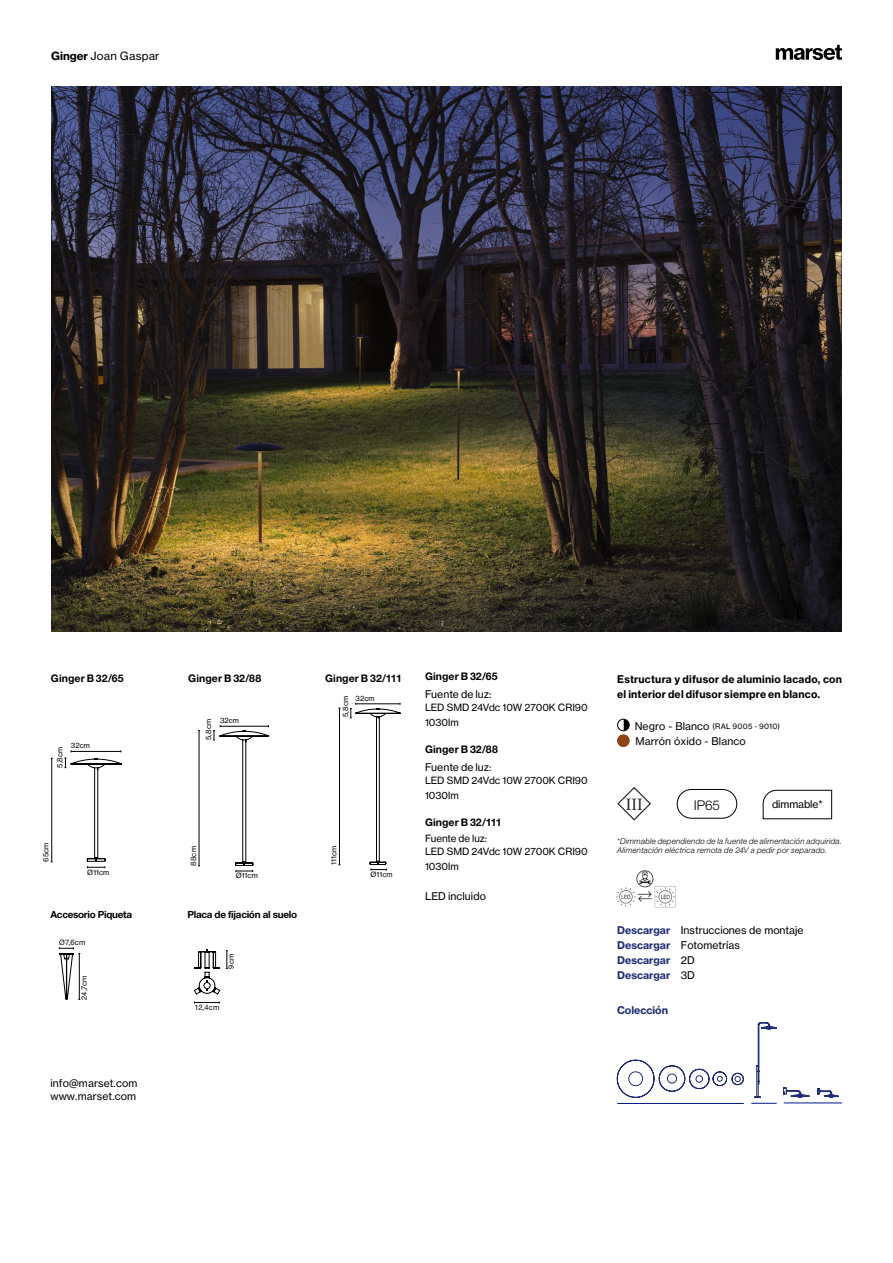
<style>
.page{position:relative;width:893px;height:1263px;background:#fff}
.page>*{position:absolute;margin:0;border:0;box-sizing:border-box;transform-origin:0 0}
.t1{font:16.5px "Book Antiqua";color:#2a2522}
.t2{font:300 13.5px "Helvetica Neue LT Std";color:#000}
.t3{font:11.25px "N Haas Grotesk TX Pro 55 Rg";letter-spacing:.02em;color:#000}
.t4{font:10.5px/13.5px "N Haas Grotesk TX Pro 55 Rg";letter-spacing:.005em;color:#000}
.t5{font:700 10.5px "Helvetica Neue LT Std";letter-spacing:.005em;color:#000}
.t6{font:10.5px/15px "N Haas Grotesk TX Pro 75 Bd";letter-spacing:.02em;color:#000}
.t7{font:10.5px/15px "N Haas Grotesk TX Pro 75 Bd";color:#202d76}
.t8{font:9.9px/15px "N Haas Grotesk TX Pro 55 Rg";letter-spacing:-.005em;color:#000}
.t9{font:700 9.9px "Helvetica Neue LT Std";letter-spacing:-.03em;color:#000}
.t10{font:italic 300 8.1px/9px "Helvetica Neue LT Std";letter-spacing:.02em;color:#000}
.t11{font:7.5px "N Haas Grotesk TX Pro 55 Rg";letter-spacing:.03em;color:#000}
.t12{font:7.5px "Helvetica Neue LT Std";letter-spacing:.015em;color:#000}
.t13{font:7.2px "N Haas Grotesk TX Pro 55 Rg";letter-spacing:.015em;color:#000}
.s1{font-family:"N Haas Grotesk TX Pro 75 Bd"}
.s2{font-size:10.5px}
.s3{font-family:"N Haas Grotesk TX Pro 75 Bd";color:#202d76}
.s4{font-family:"N Haas Grotesk TX Pro 55 Rg";color:#000}
</style>
<div class="page">
<img style="left:51px;top:86px;width:791px;height:545px">
<svg style="left:776px;top:45px;width:66px;height:15px"></svg>
<div style="left:618px;top:735px;width:11px;height:11px;background:#904315;border-radius:50%"></div>
<div style="left:617px;top:735px;width:12px;height:12px;border:1px solid #904315;border-radius:50%"></div>
<div style="left:677px;top:789px;width:60px;height:30px;border:1px solid #000;border-radius:14px"></div>
<svg style="left:617px;top:787px;width:34px;height:34px"></svg>
<svg style="left:763px;top:790px;width:69px;height:29px"></svg>
<div style="left:618px;top:719px;width:11px;height:12px;background:#000;border-radius:50%"></div>
<svg style="left:618px;top:719px;width:6px;height:27px"></svg>
<div style="left:617px;top:719px;width:12px;height:12px;border:1px solid #000;border-radius:50%"></div>
<svg style="left:59px;top:947px;width:21px;height:53px"></svg>
<svg style="left:194px;top:1001px;width:26px;height:2px"></svg>
<svg style="left:226px;top:950px;width:2px;height:19px"></svg>
<svg style="left:194px;top:949px;width:26px;height:46px"></svg>
<img style="left:616px;top:870px;width:60px;height:38px">
<hr style="left:618px;top:1103px;width:125px;height:1px;background:#001789">
<svg style="left:617px;top:1060px;width:127px;height:38px"></svg>
<svg style="left:752px;top:1022px;width:25px;height:82px"></svg>
<hr style="left:784px;top:1103px;width:58px;height:1px;background:#001789">
<svg style="left:783px;top:1087px;width:27px;height:11px"></svg>
<svg style="left:817px;top:1088px;width:21px;height:10px"></svg>
<hr style="left:51px;top:758px;width:1px;height:104px;background:#000">
<hr style="left:71px;top:751px;width:50px;height:1px;background:#000">
<svg style="left:64px;top:758px;width:58px;height:110px"></svg>
<hr style="left:199px;top:731px;width:1px;height:135px;background:#000">
<svg style="left:213px;top:725px;width:56px;height:147px"></svg>
<hr style="left:339px;top:708px;width:1px;height:157px;background:#000">
<svg style="left:350px;top:703px;width:51px;height:167px"></svg>
<p class="t3" style="left:51px;top:49px;width:110px"><span class="s1">Ginger</span> Joan Gaspar</p>
<p class="t5" style="left:51px;top:672px;width:74px">Ginger B 32/65</p>
<p class="t5" style="left:188px;top:671px;width:74px">Ginger B 32/88</p>
<p class="t5" style="left:325px;top:671px;width:78px">Ginger B 32/111</p>
<p class="t13" style="left:71px;top:741px;width:21px">32cm</p>
<p class="t13" style="left:55px;top:768px;width:23px;rotate:-90deg">5,8cm</p>
<p class="t13" style="left:42px;top:862px;width:21px;rotate:-90deg">65cm</p>
<p class="t13" style="left:87px;top:868px;width:24px">Ø11cm</p>
<p class="t9" style="left:50px;top:908px;width:83px">Accesorio Piqueta</p>
<p class="t12" style="left:59px;top:937px;width:28px">Ø7,6cm</p>
<p class="t12" style="left:80px;top:999px;width:26px;rotate:-90deg">24,7cm</p>
<p class="t13" style="left:204px;top:740px;width:23px;rotate:-90deg">5,8cm</p>
<p class="t13" style="left:220px;top:716px;width:21px">32cm</p>
<p class="t13" style="left:356px;top:694px;width:21px">32cm</p>
<p class="t13" style="left:341px;top:717px;width:23px;rotate:-90deg">5,8cm</p>
<p class="t13" style="left:189px;top:866px;width:21px;rotate:-90deg">88cm</p>
<p class="t13" style="left:236px;top:871px;width:24px">Ø11cm</p>
<p class="t9" style="left:187px;top:908px;width:111px">Placa de fijación al suelo</p>
<p class="t12" style="left:227px;top:968px;width:16px;rotate:-90deg">9cm</p>
<p class="t12" style="left:195px;top:1002px;width:26px">12,4cm</p>
<p class="t13" style="left:330px;top:865px;width:20px;rotate:-90deg">111cm</p>
<p class="t13" style="left:371px;top:870px;width:24px">Ø11cm</p>
<p class="t5" style="left:425px;top:670px;width:74px">Ginger B 32/65</p>
<p class="t4" style="left:425px;top:687px;width:68px">Fuente de luz:</p>
<p class="t8" style="left:425px;top:700px;width:164px">LED SMD 24Vdc 10W 2700K CRI90<br>1030lm</p>
<p class="t5" style="left:425px;top:743px;width:74px">Ginger B 32/88</p>
<p class="t4" style="left:425px;top:760px;width:68px">Fuente de luz:</p>
<p class="t8" style="left:425px;top:773px;width:164px">LED SMD 24Vdc 10W 2700K CRI90<br>1030lm</p>
<p class="t5" style="left:425px;top:816px;width:78px">Ginger B 32/111</p>
<p class="t8" style="left:425px;top:832px;width:164px;line-height:12.9px">Fuente de luz:<br>LED SMD 24Vdc 10W 2700K CRI90</p>
<p class="t8" style="left:425px;top:858px;width:35px">1030lm</p>
<p class="t4" style="left:425px;top:889px;width:62px">LED incluido</p>
<p class="t4" style="left:50px;top:1076px;width:88px">info@marset.com www.marset.com</p>
<p class="t6" style="left:617px;top:672px;width:226px">Estructura y difusor de aluminio lacado, con el interior del difusor siempre en blanco.</p>
<p class="t11" style="left:635px;top:722px;width:147px"><span class="s2">Negro - Blanco</span> (RAL 9005 - 9010)</p>
<p class="t4" style="left:635px;top:734px;width:112px">Marrón óxido - Blanco</p>
<h1 class="t1" style="left:626px;top:792px;width:18px">III</h1>
<p class="t4" style="left:772px;top:797px;width:52px">dimmable*</p>
<p class="t2" style="left:694px;top:796px;width:27px">IP65</p>
<p class="t10" style="left:617px;top:836px;width:226px">*Dimmable dependiendo de la fuente de alimentación adquirida.<br>Alimentación eléctrica remota de 24V a pedir por separado.</p>
<p class="t4" style="left:617px;top:922px;width:188px;line-height:15px"><span class="s3">Descargar</span> Instrucciones de montaje<br><span class="s3">Descargar</span> Fotometrías</p>
<p class="t7" style="left:617px;top:952px;width:79px">Descargar <span class="s4">2D<br></span>Descargar <span class="s4">3D</span></p>
<p class="t7" style="left:617px;top:1003px;width:53px">Colección</p>
</div>
